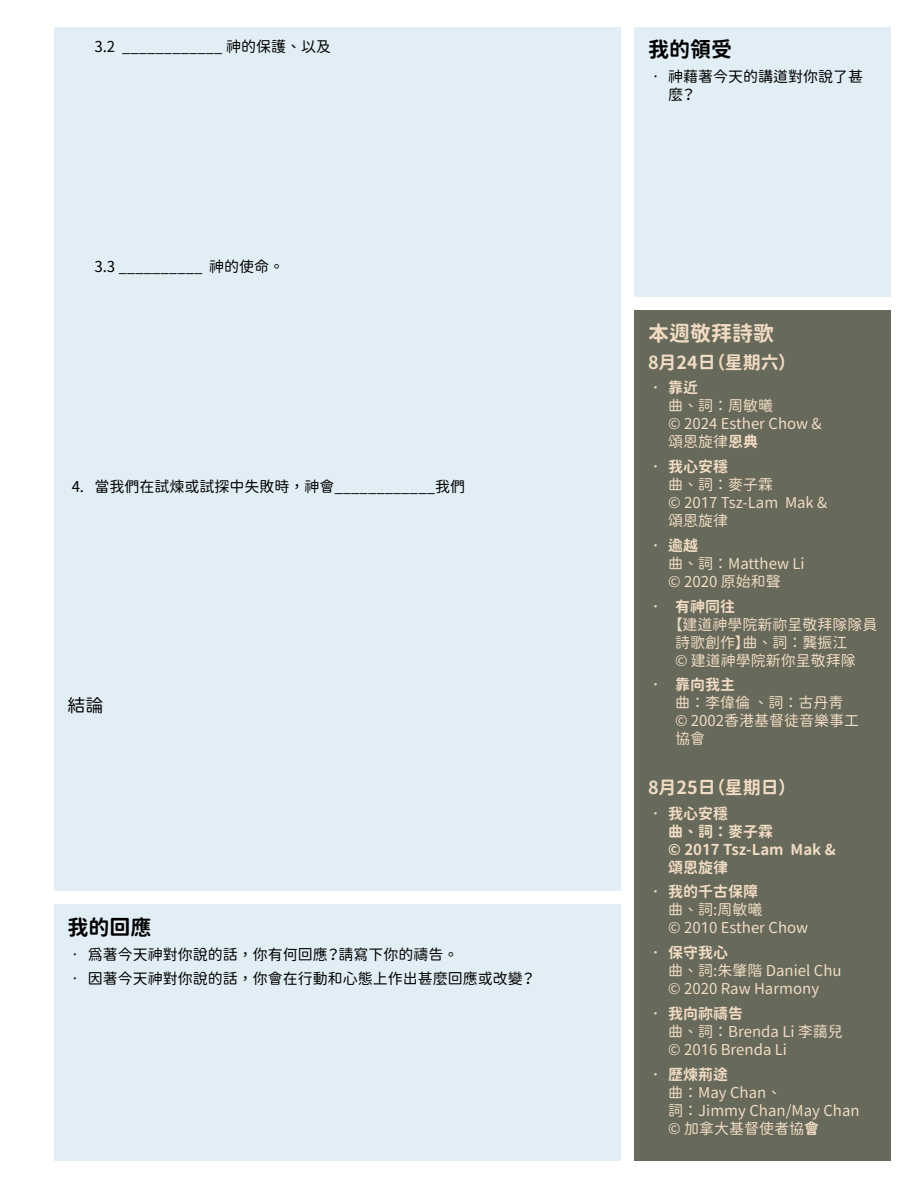
<style>
.page{position:relative;width:918px;height:1188px;background:#fff}
.page>*{position:absolute;margin:0;border:0;box-sizing:border-box;transform-origin:0 0}
.t1{font:21px "Gen Sen Rounded TW B";color:#000}
.t2{font:21px "Gen Sen Rounded TW B";color:#f1dcc3}
.t3{font:18px "Gen Sen Rounded TW B";color:#f1dcc3}
.t4{font:18px "Gen Sen Rounded TW R";color:#000}
.t5{font:15px/18px "Gen Sen Rounded TW R";color:#f1dcc3}
.t6{font:15px/18px "Gen Sen Rounded TW R";color:#000}
.t7{font:15px/18px "Gen Sen Rounded TW B";color:#f1dcc3}
.s1{font-family:"Gen Sen Rounded TW B"}
</style>
<div class="page">
<div style="left:54px;top:27px;width:567px;height:864px;background:#e2eef5"></div>
<div style="left:54px;top:904px;width:567px;height:257px;background:#e2eef5"></div>
<div style="left:634px;top:310px;width:257px;height:851px;background:#67695b"></div>
<div style="left:634px;top:27px;width:257px;height:270px;background:#e2eef5"></div>
<p class="t6" style="left:94px;top:38px;width:238px">3.2 ____________ 神的保護、以及</p>
<p class="t6" style="left:94px;top:258px;width:191px">3.3 __________ 神的使命。</p>
<p class="t6" style="left:72px;top:477px;width:395px">4. 當我們在試煉或試探中失敗時，神會____________我們</p>
<p class="t4" style="left:68px;top:696px;width:37px">結論</p>
<h1 class="t1" style="left:68px;top:915px;width:85px">我的回應</h1>
<p class="t6" style="left:68px;top:945px;width:393px">• 為著今天神對你說的話，你有何回應？請寫下你的禱告。</p>
<p class="t6" style="left:68px;top:970px;width:470px">• 因著今天神對你說的話，你會在行動和心態上作出甚麼回應或改變？</p>
<h1 class="t1" style="left:648px;top:38px;width:85px">我的領受</h1>
<p class="t6" style="left:668px;top:68px;width:196px;text-indent:-20px">• 神藉著今天的講道對你說了甚麼？</p>
<h1 class="t2" style="left:648px;top:321px;width:127px">本週敬拜詩歌</h1>
<p class="t3" style="left:648px;top:352px;width:150px">8月24日（星期六）</p>
<p class="t7" style="left:648px;top:379px;width:52px">• 靠近</p>
<p class="t5" style="left:668px;top:397px;width:155px">曲、詞：周敏曦<br>© 2024 Esther Chow &amp;頌恩旋律<span class="s1">恩典</span></p>
<p class="t7" style="left:648px;top:458px;width:82px">• 我心安穩</p>
<p class="t5" style="left:668px;top:476px;width:161px">曲、詞：麥子霖<br>© 2017 Tsz-Lam Mak &amp;頌恩旋律</p>
<p class="t7" style="left:648px;top:537px;width:52px">• 逾越</p>
<p class="t5" style="left:668px;top:555px;width:138px">曲、詞：Matthew Li © 2020 原始和聲</p>
<p class="t7" style="left:648px;top:597px;width:88px">• 有神同往</p>
<p class="t5" style="left:675px;top:615px;width:204px">【建道神學院新祢呈敬拜隊隊員詩歌創作】曲、詞：龔振江<br>© 建道神學院新你呈敬拜隊</p>
<p class="t7" style="left:648px;top:676px;width:88px">• 靠向我主</p>
<p class="t5" style="left:675px;top:694px;width:186px">曲：李偉倫 、詞：古丹青© 2002香港基督徒音樂事工協會</p>
<p class="t3" style="left:648px;top:777px;width:150px">8月25日（星期日）</p>
<p class="t7" style="left:668px;top:804px;width:169px;text-indent:-20px">• 我心安穩<br>曲、詞：麥子霖<br>© 2017 Tsz-Lam Mak &amp;頌恩旋律</p>
<p class="t7" style="left:648px;top:883px;width:112px">• 我的千古保障</p>
<p class="t5" style="left:668px;top:901px;width:141px">曲、詞:周敏曦<br>© 2010 Esther Chow</p>
<p class="t7" style="left:648px;top:944px;width:82px">• 保守我心</p>
<p class="t5" style="left:668px;top:962px;width:175px">曲、詞:朱肇階 Daniel Chu © 2020 Raw Harmony</p>
<p class="t7" style="left:648px;top:1005px;width:97px">• 我向祢禱告</p>
<p class="t5" style="left:668px;top:1023px;width:176px">曲、詞：Brenda Li 李藹兒© 2016 Brenda Li</p>
<p class="t7" style="left:648px;top:1065px;width:82px">• 歷煉荊途</p>
<p class="t5" style="left:668px;top:1083px;width:193px">曲：May Chan、<br>詞：Jimmy Chan/May Chan © 加拿大基督使者協<span class="s1">會</span></p>
</div>
